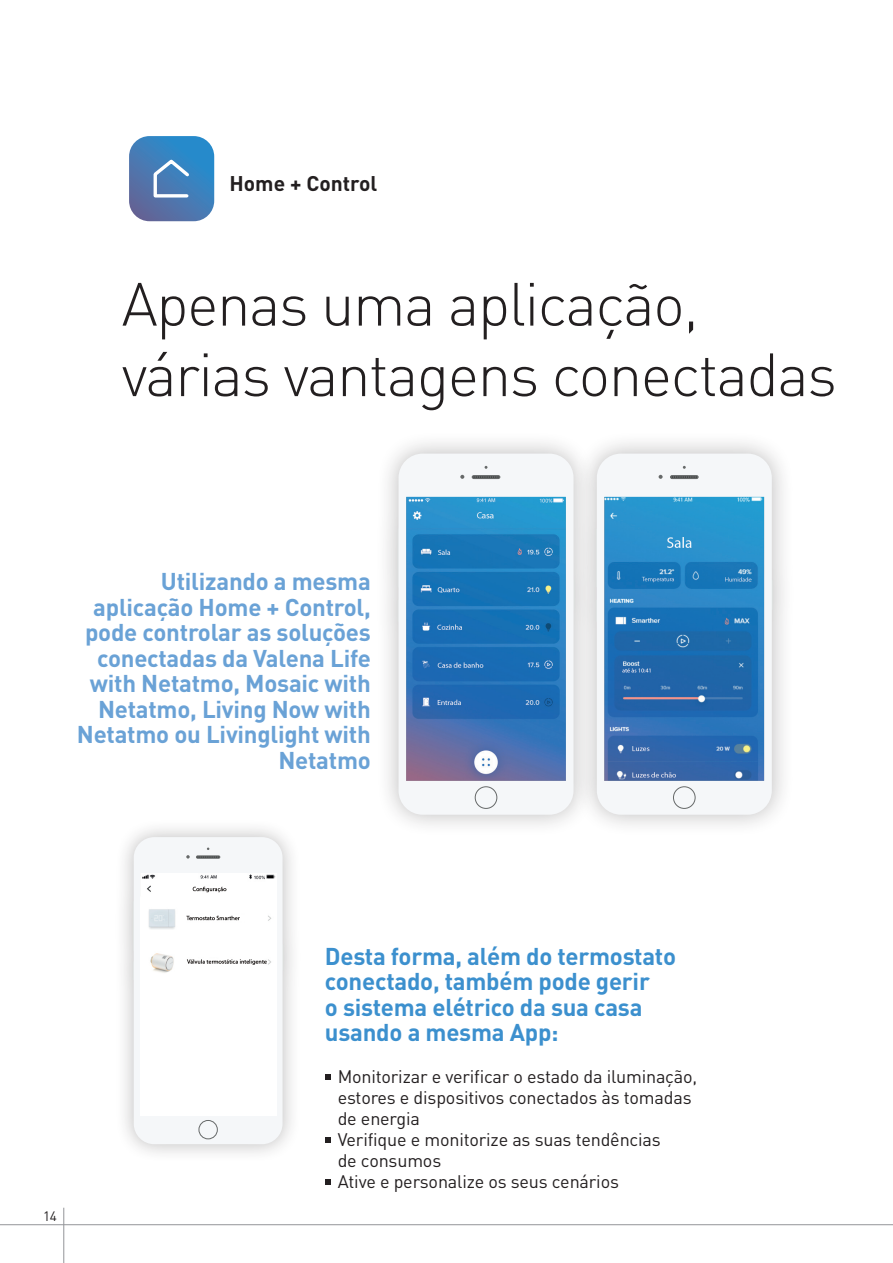
<style>
.page{position:relative;width:893px;height:1263px;background:#fff}
.page>*{position:absolute;margin:0;border:0;box-sizing:border-box;transform-origin:0 0}
.t1{font:300 60px/70.5px "DIN Pro";letter-spacing:-.025em;color:#231f20}
.t2{font:700 24px/25.5px "DIN Pro";letter-spacing:-.01em;color:#6aa2d6;text-align:right}
.t3{font:700 24px/25.5px "DIN Pro";letter-spacing:-.01em;color:#3c90ce}
.t4{font:700 21px "DIN Pro";color:#231f20}
.t5{font:18px/21px "DIN Pro";letter-spacing:-.01em;color:#231f20}
.t6{font:13.5px "DIN Pro";color:#231f20}
</style>
<div class="page">
<hr style="left:0;top:1224px;width:893px;height:1px;background:#939598">
<hr style="left:63px;top:1208px;width:1px;height:55px;background:#939598">
<svg style="left:129px;top:136px;width:85px;height:85px;background:#5388bd"></svg>
<div style="left:375px;top:431px;width:222px;height:406px;background:#231f20;opacity:.3"></div>
<hr style="left:397px;top:528px;width:3px;height:59px;background:#dde0df">
<hr style="left:397px;top:600px;width:3px;height:22px;background:#dde0df">
<div style="left:398px;top:454px;width:176px;height:361px;background:#f5f7f9;border-radius:24px"></div>
<img style="left:406px;top:497px;width:160px;height:284px">
<div style="left:475px;top:786px;width:22px;height:23px;border:1px solid #666969;border-radius:50%"></div>
<hr style="left:472px;top:475px;width:28px;height:4px;background:#666969;border-radius:2px">
<svg style="left:473px;top:476px;width:26px;height:2px"></svg>
<svg style="left:460px;top:475px;width:4px;height:4px"></svg>
<div style="left:573px;top:431px;width:222px;height:406px;background:#231f20;opacity:.3"></div>
<hr style="left:596px;top:528px;width:2px;height:59px;background:#dde0df">
<hr style="left:596px;top:600px;width:2px;height:22px;background:#dde0df">
<hr style="left:771px;top:579px;width:2px;height:31px;background:#dde0df">
<div style="left:597px;top:454px;width:175px;height:361px;background:#f5f7f9;border-radius:24px"></div>
<img style="left:604px;top:497px;width:160px;height:284px">
<div style="left:673px;top:786px;width:23px;height:23px;border:1px solid #666969;border-radius:50%"></div>
<svg style="left:670px;top:475px;width:29px;height:4px"></svg>
<svg style="left:672px;top:476px;width:25px;height:2px"></svg>
<svg style="left:659px;top:475px;width:4px;height:4px"></svg>
<div style="left:114px;top:818px;width:188px;height:345px;background:#231f20;opacity:.3"></div>
<hr style="left:133px;top:901px;width:2px;height:50px;background:#dde0df">
<svg style="left:133px;top:961px;width:1px;height:19px"></svg>
<hr style="left:282px;top:944px;width:2px;height:26px;background:#dde0df">
<div style="left:134px;top:837px;width:149px;height:307px;background:#fff;border-radius:21px"></div>
<img style="left:142px;top:874px;width:133px;height:99px">
<div style="left:199px;top:1120px;width:19px;height:19px;border:1px solid #666969;border-radius:50%"></div>
<svg style="left:196px;top:855px;width:24px;height:4px"></svg>
<svg style="left:197px;top:856px;width:22px;height:2px"></svg>
<svg style="left:186px;top:855px;width:4px;height:3px"></svg>
<svg style="left:325px;top:1074px;width:5px;height:6px"></svg>
<svg style="left:325px;top:1137px;width:5px;height:6px"></svg>
<svg style="left:325px;top:1179px;width:5px;height:6px"></svg>
<p class="t4" style="left:230px;top:166px;width:149px">Home + Control</p>
<h1 class="t1" style="left:122px;top:266px;width:717px">Apenas uma aplicação, várias vantagens conectadas</h1>
<h2 class="t2" style="left:77px;top:566px;width:295px">Utilizando a mesma aplicação Home + Control, pode controlar as soluções conectadas da Valena Life with Netatmo, Mosaic with<br>Netatmo, Living Now with<br>Netatmo ou Livinglight with<br>Netatmo</h2>
<p class="t6" style="left:43px;top:1205px;width:15px">14</p>
<h2 class="t3" style="left:325px;top:940px;width:353px">Desta forma, além do termostato conectado, também pode gerir<br>o sistema elétrico da sua casa usando a mesma App:</h2>
<p class="t5" style="left:338px;top:1064px;width:361px">Monitorizar e verificar o estado da iluminação, estores e dispositivos conectados às tomadas de energia<br>Verifique e monitorize as suas tendências<br>de consumos<br>Ative e personalize os seus cenários</p>
</div>
